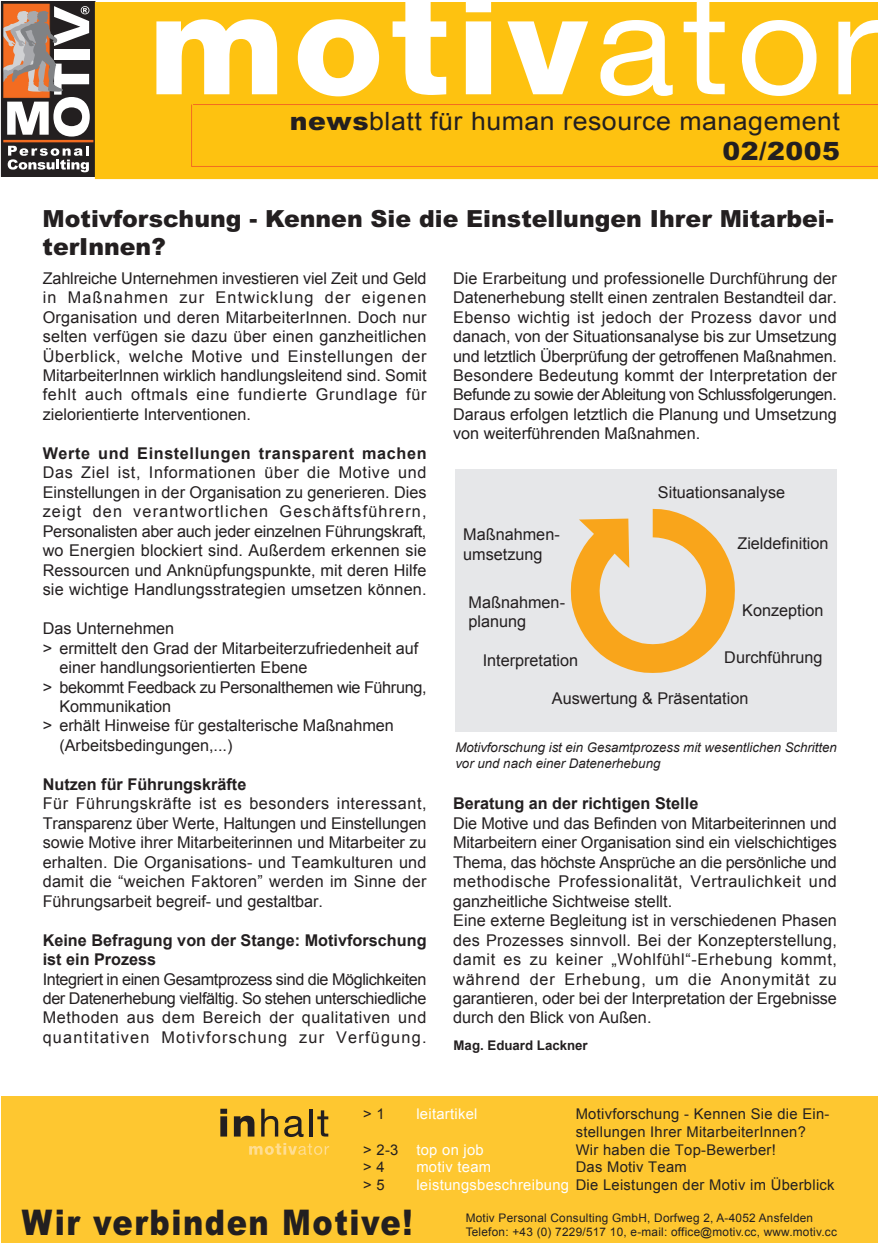
<style>
.page{position:relative;width:878px;height:1246px;background:#fff}
.page>*{position:absolute;margin:0;border:0;box-sizing:border-box;transform-origin:0 0}
.t1{font:900 35.35px "Arial";letter-spacing:.05em;color:#231f20;scale:.86 1}
.t2{font:25.2px/30.3px "Arial";letter-spacing:.02em;color:#231f20;text-align:right;scale:1.06 1}
.t3{font:900 23.62px/28.3px "Arial";color:#231f20}
.t4{font:16.28px/19.4px "Arial";color:#231f20;text-align:justify}
.t5{font:700 16.28px/19.4px "Arial";color:#231f20}
.t6{font:16.28px "Arial";letter-spacing:-.02em;color:#231f20}
.t7{font:700 16.28px "Arial";letter-spacing:.035em;color:#231f20}
.t8{font:14.7px/17.7px "Arial";letter-spacing:.02em;color:#231f20}
.t9{font:14.7px "Arial";letter-spacing:.02em;color:#fff}
.t10{font:italic 13.3px/15.9px "Arial";color:#231f20}
.t11{font:700 13.3px "Arial";color:#231f20}
.t12{font:11.72px "Arial";letter-spacing:.02em;color:#231f20}
.s1{font-weight:900}
.s2{color:#231f20}
.s3{color:#fff}
</style>
<div class="page">
<div style="left:1px;top:1096px;width:877px;height:146px;background:#fec730"></div>
<svg style="left:0;top:1px;width:96px;height:176px"></svg>
<div style="left:95px;top:2px;width:783px;height:177px;background:#fec210"></div>
<hr style="left:193px;top:104px;width:685px;height:1px;background:#f36c21">
<hr style="left:191px;top:166px;width:687px;height:1px;background:#f36c21">
<hr style="left:191px;top:104px;width:1px;height:62px;background:#f36c21">
<svg style="left:156px;top:19px;width:121px;height:75px"></svg>
<svg style="left:298px;top:19px;width:81px;height:77px"></svg>
<svg style="left:392px;top:2px;width:54px;height:93px"></svg>
<svg style="left:466px;top:2px;width:25px;height:92px"></svg>
<svg style="left:507px;top:21px;width:81px;height:73px"></svg>
<svg style="left:600px;top:20px;width:72px;height:76px"></svg>
<svg style="left:683px;top:2px;width:41px;height:92px"></svg>
<svg style="left:742px;top:20px;width:74px;height:76px"></svg>
<svg style="left:838px;top:20px;width:40px;height:74px"></svg>
<svg style="left:220px;top:1108px;width:7px;height:28px"></svg>
<svg style="left:234px;top:1115px;width:20px;height:21px"></svg>
<svg style="left:261px;top:1108px;width:17px;height:28px"></svg>
<svg style="left:284px;top:1115px;width:19px;height:21px"></svg>
<hr style="left:309px;top:1108px;width:3px;height:28px;background:#231f20">
<svg style="left:317px;top:1110px;width:11px;height:26px"></svg>
<svg style="left:249px;top:1143px;width:80px;height:11px"></svg>
<div style="left:455px;top:469px;width:382px;height:262px;background:#e6e7e9"></div>
<svg style="left:571px;top:509px;width:164px;height:164px"></svg>
<h2 class="t2" style="left:290px;top:106px;width:520px"><span class="s1">news</span>blatt für human resource management<br><span class="s1">02/2005</span></h2>
<h3 class="t3" style="left:43px;top:206px;width:792px">Motivforschung - Kennen Sie die Einstellungen Ihrer Mitarbei&shy;terInnen?</h3>
<p class="t4" style="left:43px;top:268px;width:385px">Zahlreiche Unternehmen investieren viel Zeit und Geld in Maßnahmen zur Entwicklung der eigenen Organisation und deren MitarbeiterInnen. Doch nur selten verfügen sie dazu über einen ganzheitlichen Überblick, welche Motive und Einstellungen der MitarbeiterInnen wirklich handlungsleitend sind. Somit fehlt auch oftmals eine fundierte Grundlage für zielorientierte Interventionen.</p>
<p class="t7" style="left:43px;top:444px;width:385px">Werte und Einstellungen transparent machen</p>
<p class="t4" style="left:43px;top:463px;width:385px">Das Ziel ist, Informationen über die Motive und Einstellungen in der Organisation zu generieren. Dies zeigt den verantwortlichen Geschäftsführern, Personalisten aber auch jeder einzelnen Führungskraft, wo Energien blockiert sind. Außerdem erkennen sie Ressourcen und Anknüpfungspunkte, mit deren Hilfe sie wichtige Handlungsstrategien umsetzen können.</p>
<p class="t4" style="left:43px;top:618px;width:133px">Das Unternehmen</p>
<p class="t4" style="left:43px;top:638px;width:377px">&gt; ermittelt den Grad der Mitarbeiterzufriedenheit auf</p>
<p class="t4" style="left:59px;top:657px;width:249px">einer handlungsorientierten Ebene</p>
<p class="t6" style="left:43px;top:677px;width:385px">&gt; bekommt Feedback zu Personalthemen wie Führung,</p>
<p class="t4" style="left:59px;top:696px;width:113px">Kommunikation</p>
<p class="t4" style="left:43px;top:716px;width:353px">&gt; erhält Hinweise für gestalterische Maßnahmen</p>
<p class="t4" style="left:59px;top:735px;width:175px">(Arbeitsbedingungen,...)</p>
<p class="t5" style="left:43px;top:774px;width:205px">Nutzen für Führungskräfte</p>
<p class="t4" style="left:43px;top:794px;width:385px">Für Führungskräfte ist es besonders interessant, Transparenz über Werte, Haltungen und Einstellungen sowie Motive ihrer Mitarbeiterinnen und Mitarbeiter zu erhalten. Die Organisations- und Teamkulturen und damit die “weichen Faktoren” werden im Sinne der Führungsarbeit begreif- und gestaltbar.</p>
<p class="t5" style="left:43px;top:930px;width:385px">Keine Befragung von der Stange: Motivforschung ist ein Prozess</p>
<p class="t4" style="left:43px;top:969px;width:385px">Integriert in einen Gesamtprozess sind die Möglichkeiten der Datenerhebung vielfältig. So stehen unterschiedliche Methoden aus dem Bereich der qualitativen und quantitativen Motivforschung zur Verfügung.</p>
<p class="t4" style="left:453px;top:268px;width:385px">Die Erarbeitung und professionelle Durchführung der Datenerhebung stellt einen zentralen Bestandteil dar.<br>Ebenso wichtig ist jedoch der Prozess davor und danach, von der Situationsanalyse bis zur Umsetzung und letztlich Überprüfung der getroffenen Maßnahmen.<br>Besondere Bedeutung kommt der Interpretation der Befunde zu sowie der Ableitung von Schlussfolgerungen.<br>Daraus erfolgen letztlich die Planung und Umsetzung von weiterführenden Maßnahmen.</p>
<p class="t4" style="left:463px;top:525px;width:98px">Maßnahmen&shy;umsetzung</p>
<p class="t4" style="left:658px;top:483px;width:129px">Situationsanalyse</p>
<p class="t4" style="left:737px;top:534px;width:93px">Zieldefinition</p>
<p class="t4" style="left:468px;top:592px;width:98px">Maßnahmen&shy;planung</p>
<p class="t4" style="left:742px;top:601px;width:83px">Konzeption</p>
<p class="t4" style="left:724px;top:648px;width:100px">Durchführung</p>
<p class="t4" style="left:552px;top:688px;width:198px">Auswertung &amp; Präsentation</p>
<p class="t4" style="left:482px;top:650px;width:97px">Interpretation</p>
<p class="t10" style="left:455px;top:739px;width:383px">Motivforschung ist ein Gesamtprozess mit wesentlichen Schritten vor und nach einer Datenerhebung</p>
<p class="t5" style="left:453px;top:794px;width:247px">Beratung an der richtigen Stelle</p>
<p class="t4" style="left:453px;top:813px;width:385px;text-align:left">Die Motive und das Befinden von Mitarbeiterinnen und Mitarbeitern einer Organisation sind ein vielschichtiges Thema, das höchste Ansprüche an die persönliche und methodische Professionalität, Vertraulichkeit und ganzheitliche Sichtweise stellt.<br>Eine externe Begleitung ist in verschiedenen Phasen des Prozesses sinnvoll. Bei der Konzepterstellung, damit es zu keiner „Wohlfühl“-Erhebung kommt, während der Erhebung, um die Anonymität zu garantieren, oder bei der Interpretation der Ergebnisse durch den Blick von Außen.</p>
<p class="t11" style="left:453px;top:1038px;width:136px">Mag. Eduard Lackner</p>
<p class="t8" style="left:363px;top:1105px;width:23px">&gt; 1</p>
<p class="t9" style="left:416px;top:1105px;width:63px">leitartikel</p>
<p class="t8" style="left:575px;top:1105px;width:255px">Motivforschung - Kennen Sie die Ein&shy;stellungen Ihrer MitarbeiterInnen?</p>
<p class="t9" style="left:363px;top:1141px;width:122px"><span class="s2">&gt; 2-3</span> top on job</p>
<p class="t8" style="left:575px;top:1140px;width:202px">Wir haben die Top-Bewerber!</p>
<p class="t8" style="left:363px;top:1158px;width:23px">&gt; 4</p>
<p class="t9" style="left:416px;top:1158px;width:76px">motiv team</p>
<p class="t8" style="left:575px;top:1158px;width:113px">Das Motiv Team</p>
<p class="t8" style="left:363px;top:1175px;width:23px">&gt; 5</p>
<p class="t8" style="left:416px;top:1175px;width:420px"><span class="s3">leistungsbeschreibung</span> Die Leistungen der Motiv im Überblick</p>
<h1 class="t1" style="left:22px;top:1209px;width:456px">Wir verbinden Motive!</h1>
<p class="t12" style="left:465px;top:1210px;width:349px">Motiv Personal Consulting GmbH, Dorfweg 2, A-4052 Ansfelden</p>
<p class="t12" style="left:465px;top:1224px;width:373px">Telefon: +43 (0) 7229/517 10, e-mail: office@motiv.cc, www.motiv.cc</p>
</div>
